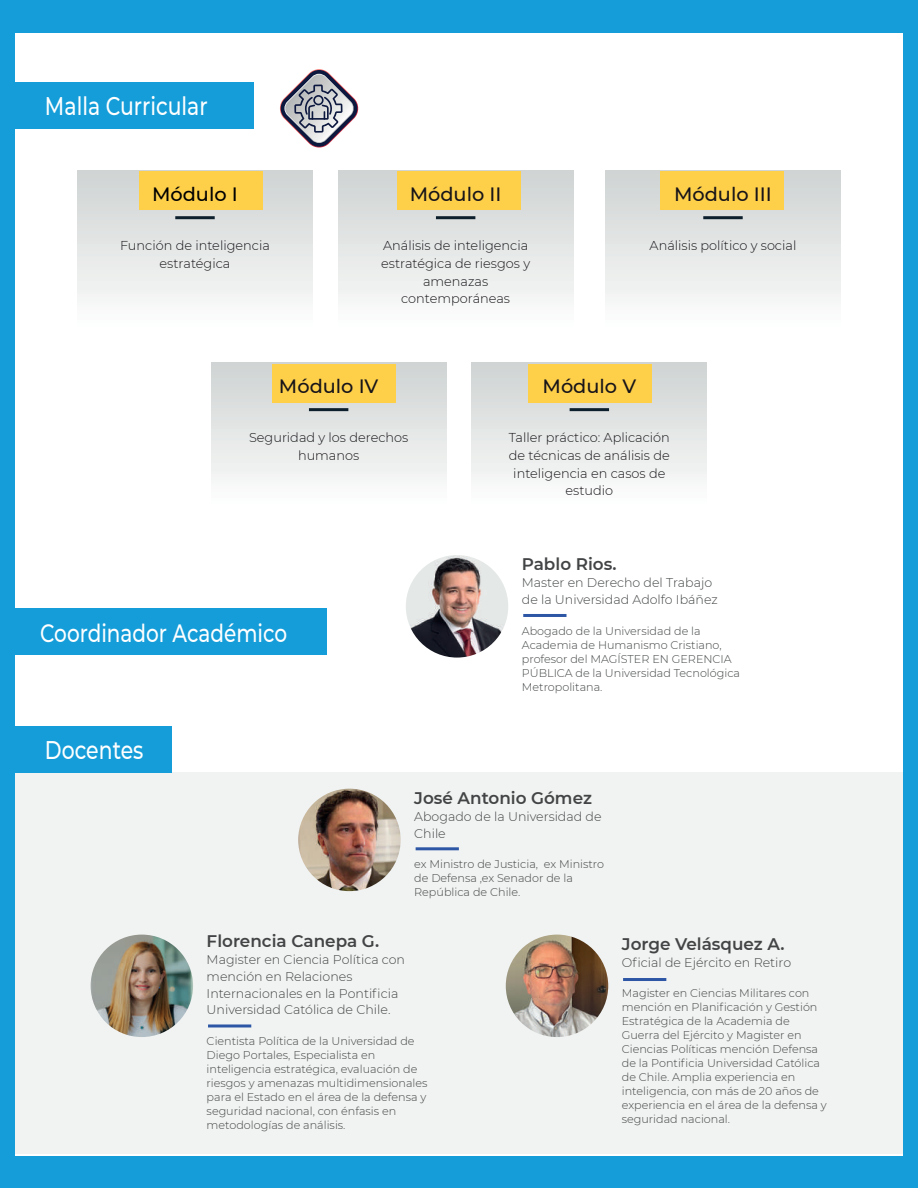
<style>
.page{position:relative;width:918px;height:1188px;background:#149dd9}
.page>*{position:absolute;margin:0;border:0;box-sizing:border-box;transform-origin:0 0}
.t1{font:500 25.5px "Montserrat";color:#fff;scale:.8 1}
.t2{font:500 25.05px "Montserrat";color:#fff;scale:.8 1}
.t3{font:500 19.35px "Montserrat";color:#171419}
.t4{font:500 19.35px "Montserrat";color:#000001}
.t5{font:600 16.8px "Montserrat";color:#424445}
.t6{font:300 12.9px/17.7px "Montserrat";color:#171419;text-align:center}
.t7{font:300 12.6px/16.8px "Montserrat";color:#424445}
.t8{font:300 11.25px/14px "Montserrat";color:#424445}
</style>
<div class="page">
<div style="left:15px;top:33px;width:888px;height:1122px;background:#fff"></div>
<div style="left:15px;top:772px;width:888px;height:382px;background:#f1f3f2"></div>
<div style="left:14px;top:82px;width:240px;height:46px;background:#149dd9"></div>
<svg style="left:280px;top:69px;width:79px;height:79px"></svg>
<div style="left:78px;top:171px;width:234px;height:162px;background:linear-gradient(to bottom,#ced2cf,#feffff)"></div>
<div style="left:338px;top:171px;width:235px;height:162px;background:linear-gradient(to bottom,#ced2d1,#fefffe)"></div>
<div style="left:606px;top:171px;width:234px;height:162px;background:linear-gradient(to bottom,#ced2d1,#fefffe)"></div>
<hr style="left:175px;top:216px;width:40px;height:3px;background:#0b1f2d">
<hr style="left:436px;top:216px;width:39px;height:3px;background:#0b1f2d">
<hr style="left:703px;top:216px;width:40px;height:3px;background:#0b1f2d">
<div style="left:139px;top:171px;width:123px;height:39px;background:#fed04a"></div>
<div style="left:398px;top:171px;width:123px;height:39px;background:#fed04a"></div>
<div style="left:660px;top:171px;width:124px;height:39px;background:#fed04a"></div>
<div style="left:211px;top:363px;width:235px;height:147px;background:linear-gradient(to bottom,#ced2d2,#feffff)"></div>
<div style="left:472px;top:363px;width:235px;height:147px;background:linear-gradient(to bottom,#ced2d2,#feffff)"></div>
<hr style="left:309px;top:408px;width:39px;height:3px;background:#0b1f2d">
<hr style="left:570px;top:408px;width:39px;height:3px;background:#0b1f2d">
<div style="left:273px;top:364px;width:123px;height:39px;background:#fed04a"></div>
<div style="left:528px;top:364px;width:123px;height:39px;background:#fed04a"></div>
<div style="left:14px;top:726px;width:157px;height:46px;background:#149dd9"></div>
<img style="left:406px;top:555px;width:102px;height:103px;border-radius:51px">
<hr style="left:523px;top:614px;width:44px;height:3px;background:#2d56a5">
<img style="left:298px;top:789px;width:103px;height:102px;border-radius:51px">
<hr style="left:416px;top:847px;width:43px;height:3px;background:#2d56a5">
<img style="left:91px;top:935px;width:102px;height:102px;border-radius:51px">
<hr style="left:208px;top:1024px;width:43px;height:3px;background:#2d56a5">
<img style="left:506px;top:935px;width:102px;height:102px;border-radius:51px">
<hr style="left:623px;top:978px;width:43px;height:3px;background:#2d56a5">
<div style="left:9px;top:608px;width:318px;height:47px;background:#149dd9"></div>
<h1 class="t1" style="left:45px;top:88px;width:205px">Malla Curricular</h1>
<h3 class="t4" style="left:152px;top:181px;width:87px">Módulo I</h3>
<h3 class="t3" style="left:410px;top:181px;width:93px">Módulo II</h3>
<h3 class="t3" style="left:674px;top:181px;width:99px">Módulo III</h3>
<p class="t6" style="left:120px;top:236px;width:151px">Función de inteligencia estratégica</p>
<p class="t6" style="left:381px;top:236px;width:150px">Análisis de inteligencia estratégica de riesgos y amenazas contemporáneas</p>
<p class="t6" style="left:650px;top:236px;width:148px">Análisis político y social</p>
<h3 class="t3" style="left:279px;top:373px;width:101px">Módulo IV</h3>
<h3 class="t3" style="left:543px;top:373px;width:95px">Módulo V</h3>
<p class="t6" style="left:249px;top:428px;width:161px">Seguridad y los derechos humanos</p>
<p class="t6" style="left:509px;top:428px;width:163px">Taller práctico: Aplicación de técnicas de análisis de inteligencia en casos de estudio</p>
<h2 class="t2" style="left:40px;top:616px;width:310px">Coordinador Académico</h2>
<h1 class="t1" style="left:45px;top:732px;width:125px">Docentes</h1>
<h3 class="t5" style="left:522px;top:553px;width:96px">Pablo Rios.</h3>
<p class="t7" style="left:522px;top:574px;width:197px">Master en Derecho del Trabajo de la Universidad Adolfo Ibáñez</p>
<p class="t8" style="left:522px;top:623px;width:220px">Abogado de la Universidad de la<br>Academia de Humanismo Cristiano, profesor del MAGÍSTER EN GERENCIA<br>PÚBLICA de la Universidad Tecnológica<br>Metropolitana.</p>
<h3 class="t5" style="left:414px;top:786px;width:179px">José Antonio Gómez</h3>
<p class="t7" style="left:414px;top:808px;width:189px">Abogado de la Universidad de<br>Chile</p>
<p class="t8" style="left:414px;top:857px;width:191px">ex Ministro de Justicia, ex Ministro de Defensa ,ex Senador de la<br>República de Chile.</p>
<h3 class="t5" style="left:207px;top:929px;width:174px">Florencia Canepa G.</h3>
<p class="t7" style="left:207px;top:951px;width:200px">Magister en Ciencia Política con mención en Relaciones<br>Internacionales en la Pontificia<br>Universidad Católica de Chile.</p>
<p class="t8" style="left:207px;top:1034px;width:222px">Cientista Política de la Universidad de Diego Portales, Especialista en inteligencia estratégica, evaluación de riesgos y amenazas multidimensionales para el Estado en el área de la defensa y seguridad nacional, con énfasis en metodologías de análisis.</p>
<h3 class="t5" style="left:622px;top:932px;width:164px">Jorge Velásquez A.</h3>
<p class="t7" style="left:622px;top:953px;width:171px">Oficial de Ejército en Retiro</p>
<p class="t8" style="left:622px;top:986px;width:206px">Magister en Ciencias Militares con mención en Planificación y Gestión Estratégica de la Academia de Guerra del Ejército y Magister en Ciencias Políticas mención Defensa de la Pontificia Universidad Católica de Chile. Amplia experiencia en inteligencia, con más de 20 años de experiencia en el área de la defensa y seguridad nacional.</p>
</div>
